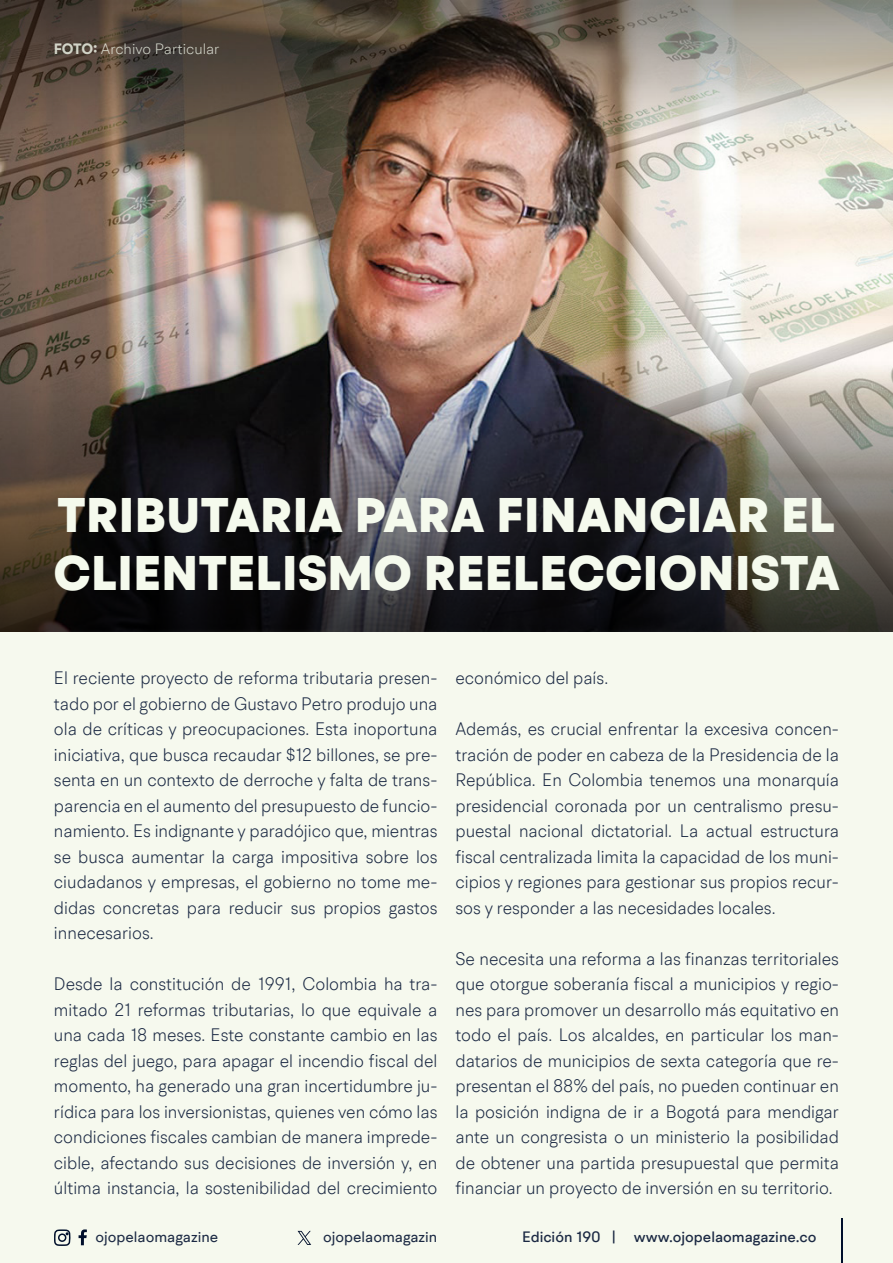
<style>
.page{position:relative;width:893px;height:1263px;background:#f6f9ee}
.page>*{position:absolute;margin:0;border:0;box-sizing:border-box;transform-origin:0 0}
.t1{font:900 49.5px/58.5px "BR Hendrix";letter-spacing:.01em;color:#f5faed}
.t2{font:300 18px/25.5px "BR Hendrix";color:#1b2943;text-align:justify;scale:.95 1}
.t3{font:500 15px "BR Hendrix";color:#1b2943}
.t4{font:15px "BR Hendrix";color:#1b2943}
.t5{font:300 15px "BR Hendrix";color:#f5faed}
.s1{font-weight:700}
</style>
<div class="page">
<svg style="left:79px;top:1229px;width:8px;height:16px"></svg>
<svg style="left:54px;top:1229px;width:17px;height:17px"></svg>
<hr style="left:841px;top:1219px;width:1px;height:44px;background:#000f2b">
<svg style="left:298px;top:1231px;width:13px;height:14px"></svg>
<img style="left:0;top:136px;width:893px;height:225px">
<img style="left:0;top:361px;width:893px;height:270px">
<img style="left:0;top:0;width:893px;height:136px">
<p class="t5" style="left:53px;top:40px;width:168px"><span class="s1">FOTO:</span> Archivo Particular</p>
<h1 class="t1" style="left:53px;top:487px;width:788px">TRIBUTARIA PARA FINANCIAR EL<br>CLIENTELISMO REELECCIONISTA</h1>
<p class="t2" style="left:54px;top:665px;width:405px">El reciente proyecto de reforma tributaria presen&shy;tado por el gobierno de Gustavo Petro produjo una ola de críticas y preocupaciones. Esta inoportuna iniciativa, que busca recaudar $12 billones, se pre&shy;senta en un contexto de derroche y falta de trans&shy;parencia en el aumento del presupuesto de funcio&shy;namiento. Es indignante y paradójico que, mientras se busca aumentar la carga impositiva sobre los ciudadanos y empresas, el gobierno no tome me&shy;didas concretas para reducir sus propios gastos innecesarios.</p>
<p class="t2" style="left:54px;top:971px;width:405px">Desde la constitución de 1991, Colombia ha tra&shy;mitado 21 reformas tributarias, lo que equivale a una cada 18 meses. Este constante cambio en las reglas del juego, para apagar el incendio fiscal del momento, ha generado una gran incertidumbre ju&shy;rídica para los inversionistas, quienes ven cómo las condiciones fiscales cambian de manera imprede&shy;cible, afectando sus decisiones de inversión y, en última instancia, la sostenibilidad del crecimiento</p>
<p class="t2" style="left:455px;top:665px;width:162px">económico del país.</p>
<p class="t2" style="left:455px;top:716px;width:405px">Además, es crucial enfrentar la excesiva concen&shy;tración de poder en cabeza de la Presidencia de la República. En Colombia tenemos una monarquía presidencial coronada por un centralismo presu&shy;puestal nacional dictatorial. La actual estructura fiscal centralizada limita la capacidad de los muni&shy;cipios y regiones para gestionar sus propios recur&shy;sos y responder a las necesidades locales.</p>
<p class="t2" style="left:455px;top:945px;width:405px">Se necesita una reforma a las finanzas territoriales que otorgue soberanía fiscal a municipios y regio&shy;nes para promover un desarrollo más equitativo en todo el país. Los alcaldes, en particular los man&shy;datarios de municipios de sexta categoría que re&shy;presentan el 88% del país, no pueden continuar en la posición indigna de ir a Bogotá para mendigar ante un congresista o un ministerio la posibilidad de obtener una partida presupuestal que permita financiar un proyecto de inversión en su territorio.</p>
<p class="t4" style="left:96px;top:1227px;width:124px">ojopelaomagazine</p>
<p class="t4" style="left:323px;top:1227px;width:116px">ojopelaomagazin</p>
<p class="t3" style="left:522px;top:1227px;width:296px">Edición 190 | www.ojopelaomagazine.co</p>
</div>
